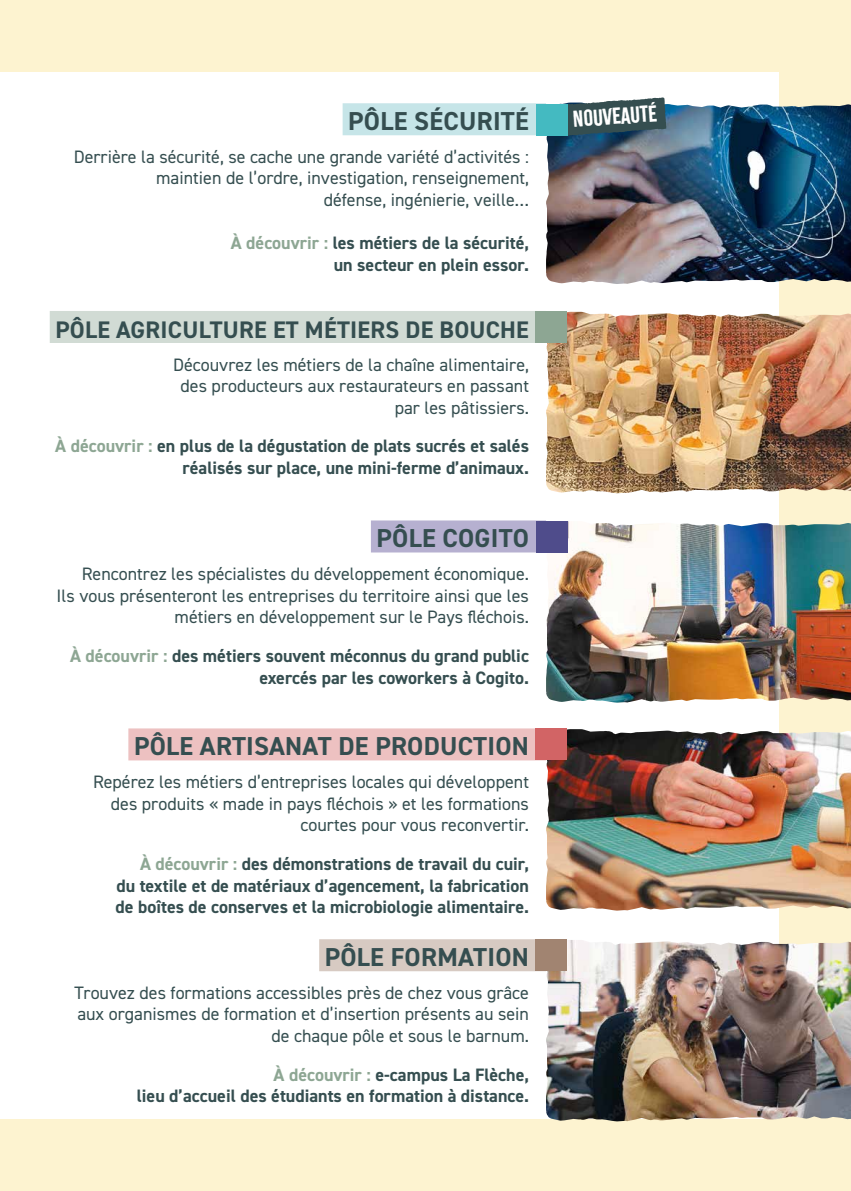
<style>
.page{position:relative;width:851px;height:1191px;background:#fff}
.page>*{position:absolute;margin:0;border:0;box-sizing:border-box;transform-origin:0 0}
.t1{font:700 26px "DIN2014";letter-spacing:.01em;color:#354e50}
.t2{font:700 24px "DIN2014";letter-spacing:.01em;color:#354e50}
.t3{font:20.2px "Citrus Gothic Rough";color:#fff}
.t4{font:18px/21.6px "DIN2014";color:#354e50;text-align:right}
.t5{font:700 18px/21.6px "DIN2014";color:#354e50;text-align:right}
.s1{color:#8da693}
</style>
<div class="page">
<div style="left:0;top:0;width:850px;height:1191px;background:#fdf3d0"></div>
<div style="left:0;top:72px;width:778px;height:1047px;background:#fff"></div>
<div style="left:371px;top:520px;width:175px;height:32px;background:#b6b0d0"></div>
<div style="left:342px;top:103px;width:204px;height:32px;background:#c6e5e8"></div>
<div style="left:128px;top:728px;width:418px;height:32px;background:#edc1c1"></div>
<div style="left:319px;top:939px;width:227px;height:32px;background:#d7cac2"></div>
<div style="left:50px;top:311px;width:496px;height:32px;background:#d1dbd4"></div>
<img style="left:546px;top:312px;width:304px;height:181px">
<img style="left:546px;top:521px;width:304px;height:181px">
<img style="left:546px;top:103px;width:304px;height:181px">
<img style="left:546px;top:729px;width:304px;height:181px">
<img style="left:546px;top:940px;width:304px;height:181px">
<svg style="left:564px;top:97px;width:102px;height:39px;background:#496166"></svg>
<div style="left:536px;top:521px;width:31px;height:31px;background:#4f4c8b"></div>
<div style="left:536px;top:104px;width:31px;height:31px;background:#44bac1"></div>
<div style="left:535px;top:728px;width:32px;height:32px;background:#d26465"></div>
<div style="left:535px;top:311px;width:32px;height:31px;background:#8da693"></div>
<div style="left:535px;top:939px;width:32px;height:32px;background:#a18471"></div>
<h1 class="t1" style="left:348px;top:104px;width:182px">PÔLE SÉCURITÉ</h1>
<p class="t4" style="left:74px;top:145px;width:456px">Derrière la sécurité, se cache une grande variété d’activités : maintien de l’ordre, investigation, renseignement,<br>défense, ingénierie, veille…</p>
<p class="t5" style="left:231px;top:232px;width:299px"><span class="s1">À découvrir :</span> les métiers de la sécurité, un secteur en plein essor.</p>
<h2 class="t2" style="left:55px;top:313px;width:475px">PÔLE AGRICULTURE ET MÉTIERS DE BOUCHE</h2>
<p class="t4" style="left:173px;top:353px;width:357px">Découvrez les métiers de la chaîne alimentaire, des producteurs aux restaurateurs en passant par les pâtissiers.</p>
<p class="t5" style="left:55px;top:435px;width:475px"><span class="s1">À découvrir :</span> en plus de la dégustation de plats sucrés et salés réalisés sur place, une mini-ferme d’animaux.</p>
<h1 class="t1" style="left:376px;top:521px;width:154px">PÔLE COGITO</h1>
<p class="t4" style="left:57px;top:563px;width:474px">Rencontrez les spécialistes du développement économique.<br>Ils vous présenteront les entreprises du territoire ainsi que les métiers en développement sur le Pays fléchois.</p>
<p class="t5" style="left:70px;top:644px;width:460px"><span class="s1">À découvrir :</span> des métiers souvent méconnus du grand public exercés par les coworkers à Cogito.</p>
<h1 class="t1" style="left:134px;top:729px;width:396px">PÔLE ARTISANAT DE PRODUCTION</h1>
<p class="t4" style="left:93px;top:770px;width:437px">Repérez les métiers d’entreprises locales qui développent des produits « made in pays fléchois » et les formations courtes pour vous reconvertir.</p>
<p class="t5" style="left:116px;top:852px;width:415px;text-align:justify;text-indent:24px"><span class="s1">À découvrir :</span> des démonstrations de travail du cuir, du textile et de matériaux d’agencement, la fabrication de boîtes de conserves et la microbiologie alimentaire.</p>
<h1 class="t1" style="left:325px;top:939px;width:205px">PÔLE FORMATION</h1>
<p class="t4" style="left:75px;top:981px;width:456px">Trouvez des formations accessibles près de chez vous grâce aux organismes de formation et d’insertion présents au sein de chaque pôle et sous le barnum.</p>
<p class="t5" style="left:137px;top:1063px;width:394px"><span class="s1">À découvrir :</span> e-campus La Flèche,<br>lieu d’accueil des étudiants en formation à distance.</p>
<p class="t3" style="left:572px;top:106px;width:86px;rotate:-4deg">Nouveauté</p>
</div>
